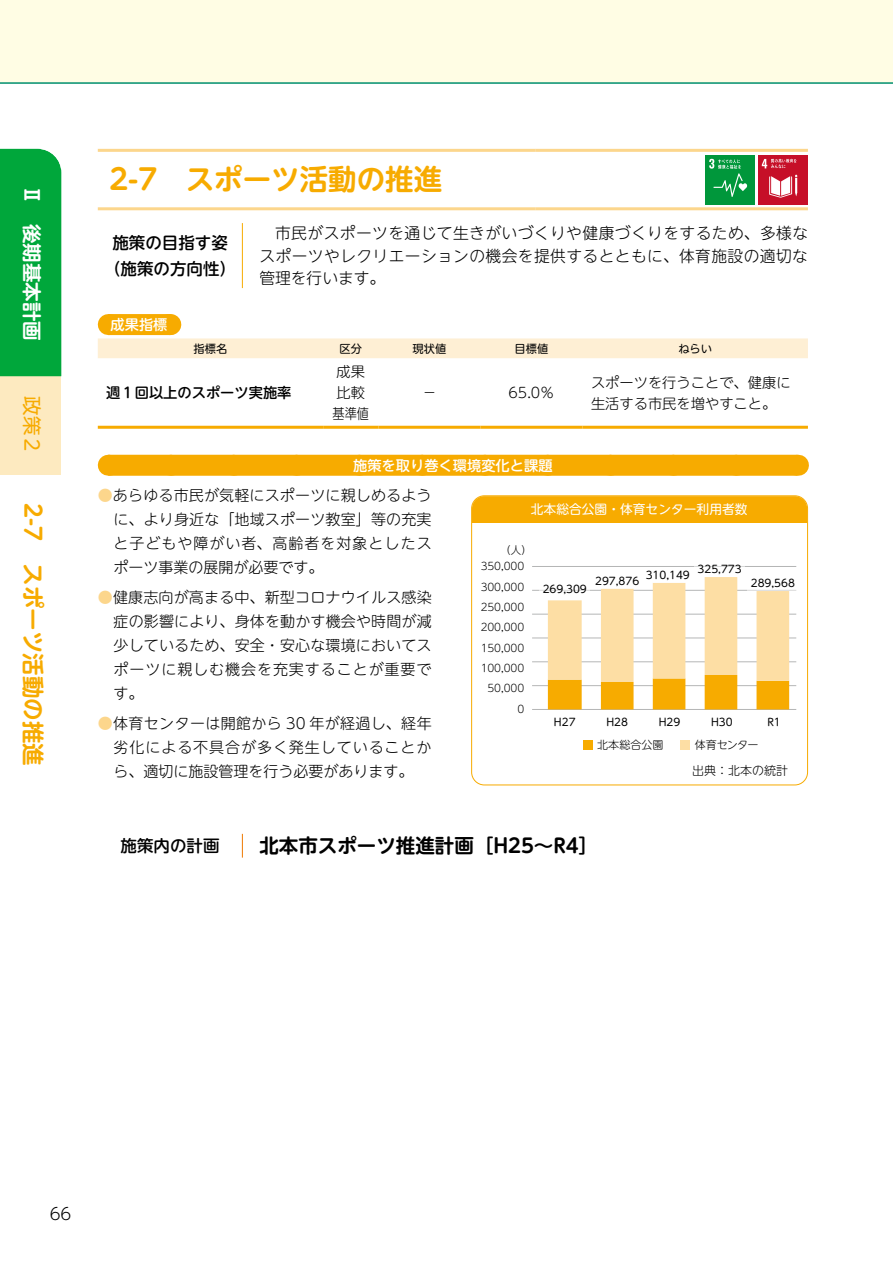
<style>
.page{position:relative;width:893px;height:1263px;background:#fff}
.page>*{position:absolute;margin:0;border:0;box-sizing:border-box;transform-origin:0 0}
.t1{font:700 28.5px "UD Shin M Go Pr 6 N De";color:#f7ab00}
.t2{font:700 22.5px "UD Shin M Go Pr 6 N De";color:#f7ab00}
.t3{font:700 19.5px "UD Shin M Go Pr 6 N De";color:#000}
.t4{font:700 19.5px "UD Shin M Go Pr 6 N De";color:#fff}
.t5{font:19.5px "UD Shin M Go Pr 6 N";color:#f7ab00}
.t6{font:500 16.5px/25.5px "UD Shin M Go Pr 6 N";color:#000;text-align:center}
.t7{font:300 16.5px "UD Shin M Go Pr 6 N";color:#000}
.t8{font:300 15.75px/22.5px "UD Shin M Go Pr 6 N";letter-spacing:.025em;color:#000;text-align:justify}
.t9{font:300 15px/24px "UD Shin M Go Pr 6 N";letter-spacing:.02em;color:#000;text-align:justify}
.t10{font:300 14.25px/21px "UD Shin M Go Pr 6 N";color:#000}
.t11{font:500 14.25px "UD Shin M Go Pr 6 N";color:#fff}
.t12{font:500 14.25px "UD Shin M Go Pr 6 N";color:#000}
.t13{font:12.75px "UD Shin M Go Pr 6 N";color:#fff}
.t14{font:300 12px "UD Shin M Go Pr 6 N";color:#000}
.t15{font:11.25px "UD Shin M Go Pr 6 N";color:#000}
.t16{font:300 11.1px "UD Shin M Go Pr 6 N";color:#000}
.t17{font:300 10.5px/20.4px "UD Shin M Go Pr 6 N";color:#000;text-align:right}
.t18{font:10.5px "UD Shin M Go Pr 6 N";color:#000}
.s1{color:#fcd68c}
</style>
<div class="page">
<div style="left:0;top:376px;width:61px;height:99px;background:#fdeac0"></div>
<div style="left:0;top:149px;width:61px;height:227px;background:#00a73b"></div>
<div style="left:0;top:0;width:893px;height:84px;background:#fffde4"></div>
<div style="left:108px;top:455px;width:689px;height:21px;background:#f7ab00"></div>
<svg style="left:171px;top:475px;width:595px;height:1px"></svg>
<svg style="left:797px;top:455px;width:1px;height:21px"></svg>
<hr style="left:98px;top:149px;width:438px;height:3px;background:#fcd68c">
<hr style="left:536px;top:149px;width:272px;height:3px;background:#fcd68c">
<hr style="left:98px;top:207px;width:438px;height:3px;background:#fcd68c">
<hr style="left:536px;top:207px;width:272px;height:3px;background:#fcd68c">
<div style="left:705px;top:155px;width:50px;height:50px;background:#00973b"></div>
<svg style="left:709px;top:159px;width:39px;height:38px"></svg>
<div style="left:758px;top:155px;width:50px;height:50px;background:#c60f28"></div>
<svg style="left:769px;top:175px;width:29px;height:23px"></svg>
<svg style="left:761px;top:159px;width:36px;height:10px"></svg>
<hr style="left:242px;top:223px;width:1px;height:65px;background:#f7ab00">
<svg style="left:98px;top:314px;width:710px;height:44px"></svg>
<hr style="left:98px;top:426px;width:225px;height:3px;background:#f7ab00">
<hr style="left:323px;top:426px;width:55px;height:3px;background:#f7ab00">
<hr style="left:378px;top:426px;width:102px;height:3px;background:#f7ab00">
<hr style="left:480px;top:426px;width:103px;height:3px;background:#f7ab00">
<hr style="left:583px;top:426px;width:225px;height:3px;background:#f7ab00">
<svg style="left:242px;top:834px;width:1px;height:24px"></svg>
<div style="left:472px;top:496px;width:335px;height:26px;background:#f7ab00"></div>
<hr style="left:532px;top:566px;width:264px;height:1px;background:#b5b6b6">
<hr style="left:532px;top:590px;width:264px;height:1px;background:#b5b6b6">
<hr style="left:532px;top:614px;width:264px;height:1px;background:#b5b6b6">
<hr style="left:532px;top:638px;width:264px;height:1px;background:#b5b6b6">
<hr style="left:532px;top:661px;width:264px;height:1px;background:#b5b6b6">
<hr style="left:532px;top:685px;width:264px;height:1px;background:#b5b6b6">
<hr style="left:532px;top:709px;width:264px;height:1px;background:#b5b6b6">
<svg style="left:548px;top:577px;width:241px;height:132px"></svg>
<div style="left:748px;top:576px;width:50px;height:14px;background:#fff"></div>
<div style="left:695px;top:563px;width:50px;height:14px;background:#fff"></div>
<div style="left:643px;top:569px;width:50px;height:14px;background:#fff"></div>
<div style="left:592px;top:574px;width:50px;height:14px;background:#fff"></div>
<div style="left:540px;top:583px;width:50px;height:14px;background:#fff"></div>
<div style="left:583px;top:740px;width:9px;height:10px;background:#f7ab00"></div>
<div style="left:680px;top:740px;width:10px;height:10px;background:#fddea4"></div>
<div style="left:471px;top:495px;width:337px;height:290px;border:1px solid #f7ab00;border-radius:13px"></div>
<h3 class="t4" style="left:49px;top:185px;width:157px;rotate:90deg">Ⅱ　後期基本計画</h3>
<h3 class="t5" style="left:48px;top:396px;width:60px;rotate:90deg">政策２</h3>
<h2 class="t2" style="left:52px;top:503px;width:264px;rotate:90deg">2-7　スポーツ活動の推進</h2>
<h1 class="t1" style="left:109px;top:155px;width:334px">2-7　スポーツ活動の推進</h1>
<p class="t6" style="left:104px;top:229px;width:133px">施策の目指す姿（施策の方向性）</p>
<p class="t8" style="left:259px;top:221px;width:550px;text-indent:16px">市民がスポーツを通じて生きがいづくりや健康づくりをするため、多様なスポーツやレクリエーションの機会を提供するとともに、体育施設の適切な管理を行います。</p>
<p class="t11" style="left:111px;top:313px;width:58px">成果指標</p>
<p class="t15" style="left:194px;top:339px;width:35px">指標名</p>
<p class="t15" style="left:340px;top:339px;width:24px">区分</p>
<p class="t15" style="left:413px;top:339px;width:35px">現状値</p>
<p class="t15" style="left:515px;top:339px;width:35px">目標値</p>
<p class="t15" style="left:678px;top:339px;width:35px">ねらい</p>
<p class="t12" style="left:106px;top:381px;width:187px">週１回以上のスポーツ実施率</p>
<p class="t10" style="left:333px;top:360px;width:38px">成果比較基準値</p>
<p class="t10" style="left:422px;top:381px;width:16px">－</p>
<p class="t10" style="left:508px;top:381px;width:48px">65.0％</p>
<p class="t10" style="left:591px;top:371px;width:201px">スポーツを行うことで、健康に生活する市民を増やすこと。</p>
<p class="t11" style="left:353px;top:454px;width:201px">施策を取り巻く環境変化と課題</p>
<p class="t9" style="left:114px;top:482px;width:320px;text-indent:-16px"><span class="s1">●</span>あらゆる市民が気軽にスポーツに親しめるように、より身近な「地域スポーツ教室」等の充実と子どもや障がい者、高齢者を対象としたスポーツ事業の展開が必要です。</p>
<p class="t9" style="left:114px;top:584px;width:320px;text-indent:-16px"><span class="s1">●</span>健康志向が高まる中、新型コロナウイルス感染症の影響により、身体を動かす機会や時間が減少しているため、安全・安心な環境においてスポーツに親しむ機会を充実することが重要です。</p>
<p class="t9" style="left:114px;top:711px;width:320px;text-indent:-16px"><span class="s1">●</span>体育センターは開館から 30 年が経過し、経年劣化による不具合が多く発生していることから、適切に施設管理を行う必要があります。</p>
<p class="t13" style="left:531px;top:499px;width:218px">北本総合公園・体育センター利用者数</p>
<p class="t17" style="left:500px;top:539px;width:33px">（人）</p>
<p class="t17" style="left:480px;top:555px;width:45px">350,000<br>300,000<br>250,000<br>200,000<br>150,000<br>100,000<br>50,000<br>0</p>
<p class="t18" style="left:698px;top:561px;width:46px">325,773</p>
<p class="t18" style="left:646px;top:567px;width:46px">310,149</p>
<p class="t18" style="left:595px;top:572px;width:46px">297,876</p>
<p class="t18" style="left:751px;top:574px;width:46px">289,568</p>
<p class="t18" style="left:543px;top:581px;width:46px">269,309</p>
<p class="t18" style="left:554px;top:714px;width:23px">H27</p>
<p class="t18" style="left:606px;top:714px;width:23px">H28</p>
<p class="t18" style="left:659px;top:714px;width:23px">H29</p>
<p class="t18" style="left:711px;top:714px;width:23px">H30</p>
<p class="t18" style="left:767px;top:714px;width:15px">R1</p>
<p class="t16" style="left:597px;top:736px;width:68px">北本総合公園</p>
<p class="t16" style="left:695px;top:736px;width:65px">体育センター</p>
<p class="t14" style="left:692px;top:761px;width:97px">出典：北本の統計</p>
<p class="t6" style="left:121px;top:832px;width:100px">施策内の計画</p>
<h3 class="t3" style="left:259px;top:829px;width:340px">北本市スポーツ推進計画［H25～R4］</h3>
<p class="t7" style="left:50px;top:1200px;width:23px">66</p>
</div>
